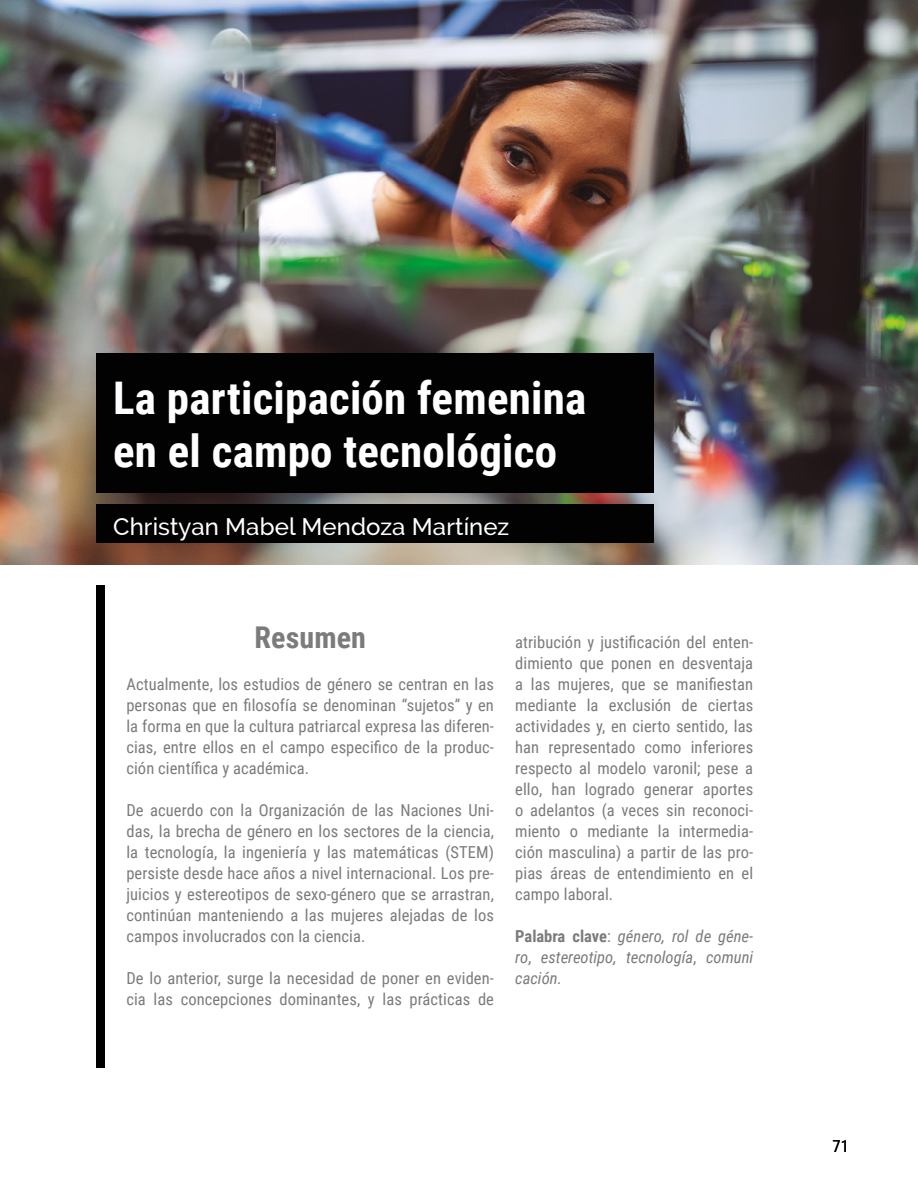
<style>
.page{position:relative;width:918px;height:1188px;background:#fff}
.page>*{position:absolute;margin:0;border:0;box-sizing:border-box;transform-origin:0 0}
.t1{font:700 45px/52.5px "Roboto Condensed";letter-spacing:.005em;color:#fff}
.t2{font:700 30px "Roboto Condensed";letter-spacing:.005em;color:#7c7b7b}
.t3{font:500 24px "Raleway";letter-spacing:.005em;color:#fff}
.t4{font:16.5px/21px "Roboto Condensed";letter-spacing:.005em;color:#7c7b7b;text-align:justify}
.t5{font:italic 16.5px/21px "Roboto Condensed";color:#7c7b7b;text-align:justify}
.t6{font:16.5px "Roboto Condensed";color:#000}
.s1{font-weight:700;font-style:normal}
.s2{font-style:normal}
</style>
<div class="page">
<img style="left:0;top:0;width:918px;height:564px">
<div style="left:96px;top:505px;width:557px;height:38px;background:#020203"></div>
<div style="left:96px;top:354px;width:557px;height:139px;background:#020203"></div>
<div style="left:97px;top:585px;width:8px;height:483px;background:#000"></div>
<h1 class="t1" style="left:113px;top:370px;width:475px">La participación femenina en el campo tecnológico</h1>
<h3 class="t3" style="left:113px;top:513px;width:398px">Christyan Mabel Mendoza Martínez</h3>
<h2 class="t2" style="left:254px;top:616px;width:113px">Resumen</h2>
<p class="t4" style="left:126px;top:673px;width:369px">Actualmente, los estudios de género se centran en las personas que en filosofía se denominan “sujetos” y en la forma en que la cultura patriarcal expresa las diferen&shy;cias, entre ellos en el campo especifico de la produc&shy;ción científica y académica.</p>
<p class="t4" style="left:126px;top:799px;width:369px">De acuerdo con la Organización de las Naciones Uni&shy;das, la brecha de género en los sectores de la ciencia, la tecnología, la ingeniería y las matemáticas (STEM) persiste desde hace años a nivel internacional. Los pre&shy;juicios y estereotipos de sexo-género que se arrastran, continúan manteniendo a las mujeres alejadas de los campos involucrados con la ciencia.</p>
<p class="t4" style="left:126px;top:967px;width:369px">De lo anterior, surge la necesidad de poner en eviden&shy;cia las concepciones dominantes, y las prácticas de</p>
<p class="t4" style="left:515px;top:631px;width:240px">atribución y justificación del enten&shy;dimiento que ponen en desventaja a las mujeres, que se manifiestan mediante la exclusión de ciertas actividades y, en cierto sentido, las han representado como inferiores respecto al modelo varonil; pese a ello, han logrado generar aportes o adelantos (a veces sin reconoci&shy;miento o mediante la intermedia&shy;ción masculina) a partir de las pro&shy;pias áreas de entendimiento en el campo laboral.</p>
<p class="t5" style="left:515px;top:925px;width:239px"><span class="s1">Palabra clave</span><span class="s2">:</span> género, rol de géne&shy;ro<span class="s2">,</span> estereotipo, tecnología<span class="s2">,</span> comuni cación.</p>
<p class="t6" style="left:833px;top:1134px;width:18px">71</p>
</div>
